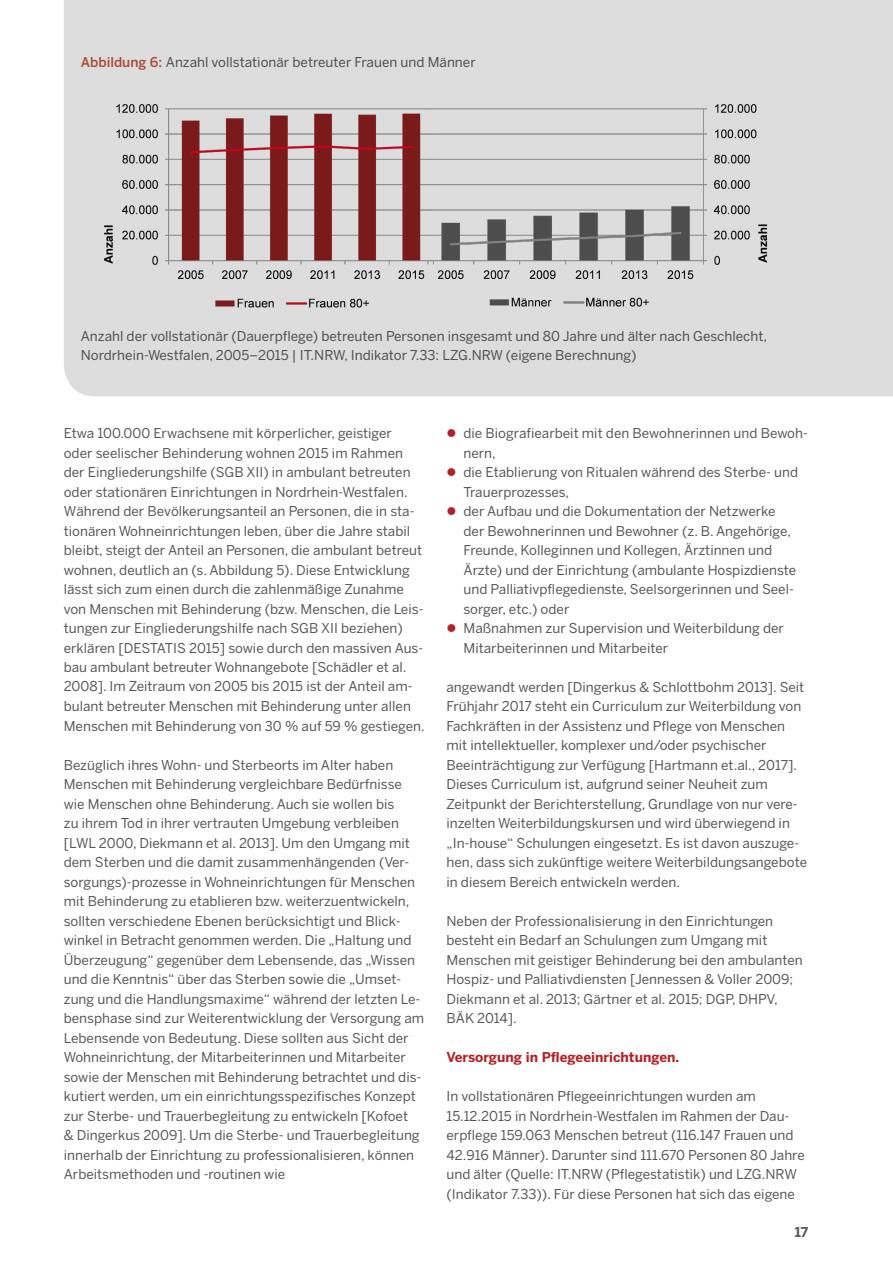
<style>
.page{position:relative;width:893px;height:1263px;background:#fff}
.page>*{position:absolute;margin:0;border:0;box-sizing:border-box;transform-origin:0 0}
.Fließtext_Bildunterz{font:13.5px/19.5px "Benton Sans";color:#57585a}
.Absatzheadline_9_13{font:700 13.5px "Benton Sans";color:#b62024}
.Paginierung{font:700 13.5px "Benton Sans";color:#57585a}
.s1{font-weight:500;color:#c3513e}
</style>
<div class="page">
<svg style="left:64px;top:0;width:829px;height:396px;background:#d4cece"></svg>
<p class="Fließtext_Bildunterz" style="left:81px;top:53px;width:396px"><span class="s1">Abbildung 6:</span> Anzahl vollstationär betreuter Frauen und Männer</p>
<p class="Fließtext_Bildunterz" style="left:81px;top:326px;width:688px">Anzahl der vollstationär (Dauerpflege) betreuten Personen insgesamt und 80 Jahre und älter nach Geschlecht,<br>Nordrhein-Westfalen, 2005–2015 | IT.NRW, Indikator 7.33: LZG.NRW (eigene Berechnung)</p>
<p class="Fließtext_Bildunterz" style="left:64px;top:423px;width:362px">Etwa 100.000 Erwachsene mit körperlicher, geistiger<br>oder seelischer Behinderung wohnen 2015 im Rahmen der Eingliederungshilfe (SGB XII) in ambulant betreuten oder stationären Einrichtungen in Nordrhein-Westfalen.<br>Während der Bevölkerungsanteil an Personen, die in sta&shy;tionären Wohneinrichtungen leben, über die Jahre stabil bleibt, steigt der Anteil an Personen, die ambulant betreut wohnen, deutlich an (s. Abbildung 5). Diese Entwicklung lässt sich zum einen durch die zahlenmäßige Zunahme von Menschen mit Behinderung (bzw. Menschen, die Leis&shy;tungen zur Eingliederungshilfe nach SGB XII beziehen) erklären [DESTATIS 2015] sowie durch den massiven Aus&shy;bau ambulant betreuter Wohnangebote [Schädler et al.<br>2008]. Im Zeitraum von 2005 bis 2015 ist der Anteil am&shy;bulant betreuter Menschen mit Behinderung unter allen Menschen mit Behinderung von 30 % auf 59 % gestiegen.</p>
<p class="Fließtext_Bildunterz" style="left:64px;top:755px;width:362px">Bezüglich ihres Wohn- und Sterbeorts im Alter haben Menschen mit Behinderung vergleichbare Bedürfnisse wie Menschen ohne Behinderung. Auch sie wollen bis<br>zu ihrem Tod in ihrer vertrauten Umgebung verbleiben [LWL 2000, Diekmann et al. 2013]. Um den Umgang mit dem Sterben und die damit zusammenhängenden (Ver&shy;sorgungs)-prozesse in Wohneinrichtungen für Menschen mit Behinderung zu etablieren bzw. weiterzuentwickeln, sollten verschiedene Ebenen berücksichtigt und Blick&shy;winkel in Betracht genommen werden. Die „Haltung und Überzeugung“ gegenüber dem Lebensende, das „Wissen und die Kenntnis“ über das Sterben sowie die „Umset&shy;zung und die Handlungsmaxime“ während der letzten Le&shy;bensphase sind zur Weiterentwicklung der Versorgung am Lebensende von Bedeutung. Diese sollten aus Sicht der Wohneinrichtung, der Mitarbeiterinnen und Mitarbeiter sowie der Menschen mit Behinderung betrachtet und dis&shy;kutiert werden, um ein einrichtungsspezifisches Konzept zur Sterbe- und Trauerbegleitung zu entwickeln [Kofoet<br>&amp; Dingerkus 2009]. Um die Sterbe- und Trauerbegleitung innerhalb der Einrichtung zu professionalisieren, können Arbeitsmethoden und -routinen wie</p>
<p class="Fließtext_Bildunterz" style="left:463px;top:423px;width:346px">die Biografiearbeit mit den Bewohnerinnen und Bewoh&shy;nern,</p>
<p class="Fließtext_Bildunterz" style="left:463px;top:462px;width:336px">die Etablierung von Ritualen während des Sterbe- und<br>Trauerprozesses,</p>
<p class="Fließtext_Bildunterz" style="left:463px;top:501px;width:334px">der Aufbau und die Dokumentation der Netzwerke der Bewohnerinnen und Bewohner (z. B. Angehörige, Freunde, Kolleginnen und Kollegen, Ärztinnen und Ärzte) und der Einrichtung (ambulante Hospizdienste und Palliativpflegedienste, Seelsorgerinnen und Seel&shy;sorger, etc.) oder</p>
<p class="Fließtext_Bildunterz" style="left:463px;top:618px;width:322px">Maßnahmen zur Supervision und Weiterbildung der<br>Mitarbeiterinnen und Mitarbeiter</p>
<p class="Fließtext_Bildunterz" style="left:446px;top:677px;width:362px">angewandt werden [Dingerkus &amp; Schlottbohm 2013]. Seit Frühjahr 2017 steht ein Curriculum zur Weiterbildung von Fachkräften in der Assistenz und Pflege von Menschen mit intellektueller, komplexer und/oder psychischer Beeinträchtigung zur Verfügung [Hartmann et.al., 2017].<br>Dieses Curriculum ist, aufgrund seiner Neuheit zum Zeitpunkt der Berichterstellung, Grundlage von nur vere&shy;inzelten Weiterbildungskursen und wird überwiegend in „In-house“ Schulungen eingesetzt. Es ist davon auszuge&shy;hen, dass sich zukünftige weitere Weiterbildungsangebote in diesem Bereich entwickeln werden.</p>
<p class="Fließtext_Bildunterz" style="left:446px;top:911px;width:358px">Neben der Professionalisierung in den Einrichtungen besteht ein Bedarf an Schulungen zum Umgang mit Menschen mit geistiger Behinderung bei den ambulanten Hospiz- und Palliativdiensten [Jennessen &amp; Voller 2009; Diekmann et al. 2013; Gärtner et al. 2015; DGP, DHPV, BÄK 2014].</p>
<p class="Absatzheadline_9_13" style="left:446px;top:1049px;width:234px">Versorgung in Pflegeeinrichtungen.</p>
<p class="Fließtext_Bildunterz" style="left:446px;top:1086px;width:360px">In vollstationären Pflegeeinrichtungen wurden am 15.12.2015 in Nordrhein-Westfalen im Rahmen der Dau&shy;erpflege 159.063 Menschen betreut (116.147 Frauen und 42.916 Männer). Darunter sind 111.670 Personen 80 Jahre und älter (Quelle: IT.NRW (Pflegestatistik) und LZG.NRW (Indikator 7.33)). Für diese Personen hat sich das eigene</p>
<p class="Paginierung" style="left:795px;top:1224px;width:15px">17</p>
</div>
